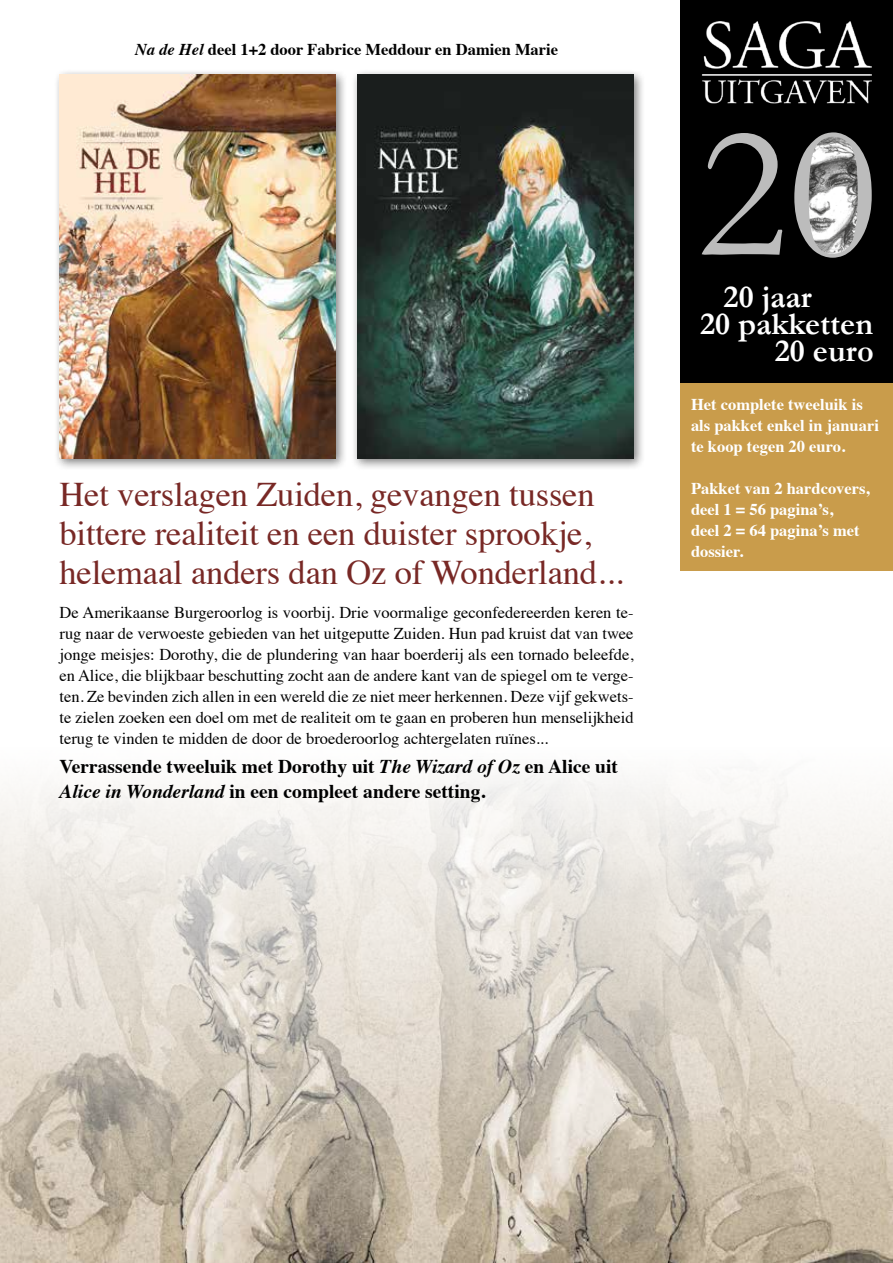
<style>
.page{position:relative;width:893px;height:1263px;background:#fff}
.page>*{position:absolute;margin:0;border:0;box-sizing:border-box;transform-origin:0 0}
.t1{font:34.5px/39px "Times";letter-spacing:-.005em;color:#782825}
.t2{font:700 32.1px "Garamond";color:#fff}
.t3{font:700 19.5px/25.2px "Times";color:#000}
.t4{font:16.5px/21px "Times";color:#000;text-align:justify}
.t5{font:700 16.5px/21px "Times";color:#fff}
.t6{font:700 16.5px "Times";color:#000}
.s1{font-style:italic}
</style>
<div class="page">
<img style="left:0;top:767px;width:893px;height:496px">
<div style="left:680px;top:0;width:213px;height:571px;background:#c99c4b"></div>
<div style="left:54px;top:68px;width:294px;height:403px;background:#000;opacity:.5"></div>
<img style="left:60px;top:74px;width:276px;height:385px">
<div style="left:680px;top:0;width:213px;height:383px;background:#000"></div>
<img style="left:702px;top:21px;width:170px;height:83px">
<svg style="left:702px;top:132px;width:170px;height:126px"></svg>
<div style="left:351px;top:68px;width:294px;height:403px;background:#000;opacity:.5"></div>
<img style="left:357px;top:74px;width:277px;height:385px">
<p class="t6" style="left:135px;top:34px;width:425px"><span class="s1">Na de Hel</span> deel 1+2 door Fabrice Meddour en Damien Marie</p>
<h1 class="t1" style="left:60px;top:472px;width:566px">Het verslagen Zuiden, gevangen tussen bittere realiteit en een duister sprookje, helemaal anders dan Oz of Wonderland...</h1>
<p class="t4" style="left:60px;top:600px;width:576px">De Amerikaanse Burgeroorlog is voorbij. Drie voormalige geconfedereerden keren te&shy;rug naar de verwoeste gebieden van het uitgeputte Zuiden. Hun pad kruist dat van twee jonge meisjes: Dorothy, die de plundering van haar boerderij als een tornado beleefde, en Alice, die blijkbaar beschutting zocht aan de andere kant van de spiegel om te verge&shy;ten. Ze bevinden zich allen in een wereld die ze niet meer herkennen. Deze vijf gekwets&shy;te zielen zoeken een doel om met de realiteit om te gaan en proberen hun menselijkheid terug te vinden te midden de door de broederoorlog achtergelaten ruïnes...</p>
<p class="t3" style="left:60px;top:752px;width:560px">Verrassende tweeluik met Dorothy uit <span class="s1">The Wizard of Oz</span> en Alice uit<br><span class="s1">Alice in Wonderland</span> in een compleet andere setting.</p>
<h2 class="t2" style="left:724px;top:275px;width:90px">20 jaar</h2>
<h2 class="t2" style="left:700px;top:302px;width:174px">20 pakketten</h2>
<h2 class="t2" style="left:775px;top:329px;width:101px">20 euro</h2>
<p class="t5" style="left:691px;top:392px;width:189px">Het complete tweeluik is als pakket enkel in januari te koop tegen 20 euro.</p>
<p class="t5" style="left:691px;top:476px;width:180px">Pakket van 2 hardcovers, deel 1 = 56 pagina’s,<br>deel 2 = 64 pagina’s met dossier.</p>
</div>
